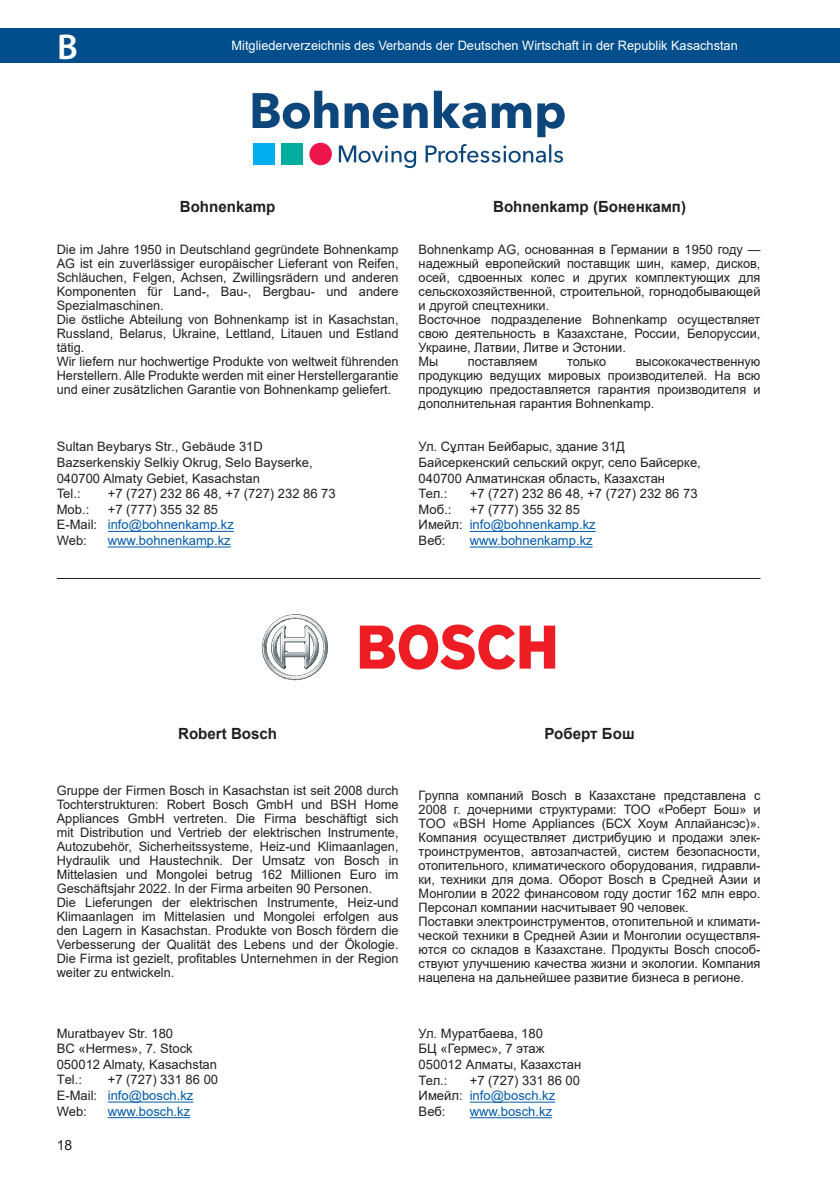
<style>
.page{position:relative;width:840px;height:1191px;background:#fff}
.page>*{position:absolute;margin:0;border:0;box-sizing:border-box;transform-origin:0 0}
.t1{font:600 36px "Myriad Pro";color:#fff}
.t2{font:700 15.4px "Arial";color:#231f20}
.t3{font:14px "Arial";color:#231f20}
.t4{font:13px/14px "Arial";color:#231f20}
.t5{font:13px "Arial";color:#fff}
.t6{font:13px "Arial";color:#015aaa}
.s1{color:#015aaa}
</style>
<div class="page">
<hr style="left:839px;top:28px;width:1px;height:34px;background:#004f8c">
<div style="left:0;top:28px;width:839px;height:34px;background:#004f8c"></div>
<hr style="left:108px;top:531px;width:126px;height:1px;background:#015aaa">
<hr style="left:108px;top:546px;width:123px;height:1px;background:#015aaa">
<hr style="left:469px;top:531px;width:126px;height:1px;background:#015aaa">
<hr style="left:469px;top:546px;width:123px;height:1px;background:#015aaa">
<svg style="left:338px;top:144px;width:224px;height:24px"></svg>
<svg style="left:252px;top:91px;width:86px;height:38px"></svg>
<svg style="left:344px;top:103px;width:83px;height:26px"></svg>
<svg style="left:433px;top:91px;width:52px;height:38px"></svg>
<svg style="left:491px;top:103px;width:40px;height:25px"></svg>
<svg style="left:537px;top:103px;width:27px;height:34px"></svg>
<div style="left:281px;top:143px;width:22px;height:22px;background:#00ad9e"></div>
<div style="left:252px;top:143px;width:22px;height:22px;background:#00aeef"></div>
<div style="left:309px;top:143px;width:23px;height:22px;background:#ed164b;border-radius:50%"></div>
<hr style="left:108px;top:1101px;width:85px;height:1px;background:#015aaa">
<hr style="left:108px;top:1117px;width:82px;height:1px;background:#015aaa">
<hr style="left:469px;top:1101px;width:86px;height:1px;background:#015aaa">
<hr style="left:469px;top:1117px;width:83px;height:1px;background:#015aaa">
<svg style="left:359px;top:624px;width:196px;height:45px"></svg>
<svg style="left:262px;top:614px;width:66px;height:66px"></svg>
<hr style="left:57px;top:578px;width:703px;height:1px;background:#231f20">
<h1 class="t1" style="left:57px;top:24px;width:22px">B</h1>
<p class="t5" style="left:231px;top:37px;width:507px">Mitgliederverzeichnis des Verbands der Deutschen Wirtschaft in der Republik Kasachstan</p>
<p class="t2" style="left:180px;top:195px;width:97px">Bohnenkamp</p>
<p class="t4" style="left:57px;top:242px;width:343px">Die im Jahre 1950 in Deutschland gegründete Bohnenkamp AG ist ein zuverlässiger europäischer Lieferant von Reifen, Schläuchen, Felgen, Achsen, Zwillingsrädern und anderen Komponenten für Land-, Bau-, Bergbau- und andere Spezialmaschinen.<br>Die östliche Abteilung von Bohnenkamp ist in Kasachstan, Russland, Belarus, Ukraine, Lettland, Litauen und Estland tätig.<br>Wir liefern nur hochwertige Produkte von weltweit führenden Herstellern. Alle Produkte werden mit einer Herstellergarantie und einer zusätzlichen Garantie von Bohnenkamp geliefert.</p>
<p class="t4" style="left:57px;top:439px;width:257px;line-height:15.6px">Sultan Beybarys Str., Gebäude 31D<br>Bazserkenskiy Selkiy Okrug, Selo Bayserke,<br>040700 Almaty Gebiet, Kasachstan<br>Tel.:</p>
<p class="t4" style="left:108px;top:486px;width:229px">+7 (727) 232 86 48, +7 (727) 232 86 73</p>
<p class="t2" style="left:493px;top:195px;width:194px">Bohnenkamp (Боненкамп)</p>
<p class="t4" style="left:418px;top:242px;width:343px">Bohnenkamp AG, основанная в Германии в 1950 году — надежный европейский поставщик шин, камер, дисков, осей, сдвоенных колес и других комплектующих для сельскохозяйственной, строительной, горнодобывающей и другой спецтехники.<br>Восточное подразделение Bohnenkamp осуществляет свою деятельность в Казахстане, России, Белоруссии, Украине, Латвии, Литве и Эстонии.<br>Мы</p>
<p class="t4" style="left:418px;top:354px;width:343px;text-align:justify;text-indent:217px">высококачественную продукцию ведущих мировых производителей. На всю продукцию предоставляется гарантия производителя и дополнительная гарантия Bohnenkamp.</p>
<p class="t4" style="left:418px;top:439px;width:283px;line-height:15.6px">Ул. Сұлтан Бейбарыс, здание 31Д<br>Байсеркенский сельский округ, село Байсерке,<br>040700 Алматинская область, Казахстан<br>Тел.:</p>
<p class="t4" style="left:467px;top:354px;width:71px">поставляем</p>
<p class="t4" style="left:566px;top:354px;width:41px">только</p>
<p class="t4" style="left:469px;top:486px;width:229px">+7 (727) 232 86 48, +7 (727) 232 86 73</p>
<p class="t4" style="left:57px;top:501px;width:178px;line-height:15.6px;text-indent:51px">+7 (777) 355 32 85<br>E-Mail: <span class="s1">info@bohnenkamp.kz<br></span>Web:</p>
<p class="t4" style="left:57px;top:502px;width:34px">Mob.:</p>
<p class="t6" style="left:108px;top:531px;width:124px">www.bohnenkamp.kz</p>
<p class="t4" style="left:418px;top:502px;width:34px">Моб.:</p>
<p class="t4" style="left:418px;top:501px;width:178px;line-height:15.6px;text-indent:51px">+7 (777) 355 32 85<br>Имейл: <span class="s1">info@bohnenkamp.kz<br></span>Веб:</p>
<p class="t6" style="left:469px;top:531px;width:124px">www.bohnenkamp.kz</p>
<p class="t2" style="left:178px;top:722px;width:100px">Robert Bosch</p>
<p class="t4" style="left:57px;top:783px;width:343px">Gruppe der Firmen Bosch in Kasachstan ist seit 2008 durch Tochterstrukturen: Robert Bosch GmbH und BSH Home Appliances GmbH vertreten. Die Firma beschäftigt sich mit Distribution und Vertrieb der elektrischen Instrumente, Autozubehör, Sicherheitssysteme, Heiz-und Klimaanlagen, Hydraulik und Haustechnik. Der Umsatz von Bosch in Mittelasien und Mongolei betrug 162 Millionen Euro im Geschäftsjahr 2022. In der Firma arbeiten 90 Personen.<br>Die Lieferungen der elektrischen Instrumente, Heiz-und Klimaanlagen im Mittelasien und Mongolei erfolgen aus den Lagern in Kasachstan. Produkte von Bosch fördern die Verbesserung der Qualität des Lebens und der Ökologie.<br>Die Firma ist gezielt, profitables Unternehmen in der Region weiter zu entwickeln.</p>
<p class="t4" style="left:57px;top:1025px;width:162px;line-height:15.6px">Muratbayev Str. 180<br>BC «Hermes», 7. Stock<br>050012 Almaty, Kasachstan<br>Тel.:</p>
<p class="t4" style="left:57px;top:1072px;width:163px;line-height:15.6px;text-indent:51px">+7 (727) 331 86 00<br>E-Mail: <span class="s1">info@bosch.kz<br></span>Web:</p>
<p class="t6" style="left:108px;top:1102px;width:84px">www.bosch.kz</p>
<p class="t3" style="left:57px;top:1135px;width:17px">18</p>
<p class="t2" style="left:544px;top:722px;width:91px">Роберт Бош</p>
<p class="t4" style="left:418px;top:788px;width:343px">Группа компаний Bosch в Казахстане представлена с 2008 г. дочерними структурами: ТОО «Роберт Бош» и ТОО «BSH Home Appliances (БСХ Хоум Аплайансэс)».<br>Компания осуществляет дистрибуцию и продажи элек&shy;троинструментов, автозапчастей, систем безопасности, отопительного, климатического оборудования, гидравли&shy;ки, техники для дома. Оборот Bosch в Средней Азии и Монголии в 2022 финансовом году достиг 162 млн евро.<br>Персонал компании насчитывает 90 человек.<br>Поставки электроинструментов, отопительной и климати&shy;ческой техники в Средней Азии и Монголии осуществля&shy;ются со складов в Казахстане. Продукты Bosch способ&shy;ствуют улучшению качества жизни и экологии. Компания нацелена на дальнейшее развитие бизнеса в регионе.</p>
<p class="t4" style="left:418px;top:1025px;width:164px;line-height:15.6px">Ул. Муратбаева, 180<br>БЦ «Гермес», 7 этаж<br>050012 Алматы, Казахстан<br>Тел.:</p>
<p class="t4" style="left:418px;top:1072px;width:163px;line-height:15.6px;text-indent:51px">+7 (727) 331 86 00<br>Имейл: <span class="s1">info@bosch.kz<br></span>Веб:</p>
<p class="t6" style="left:469px;top:1102px;width:84px">www.bosch.kz</p>
</div>
